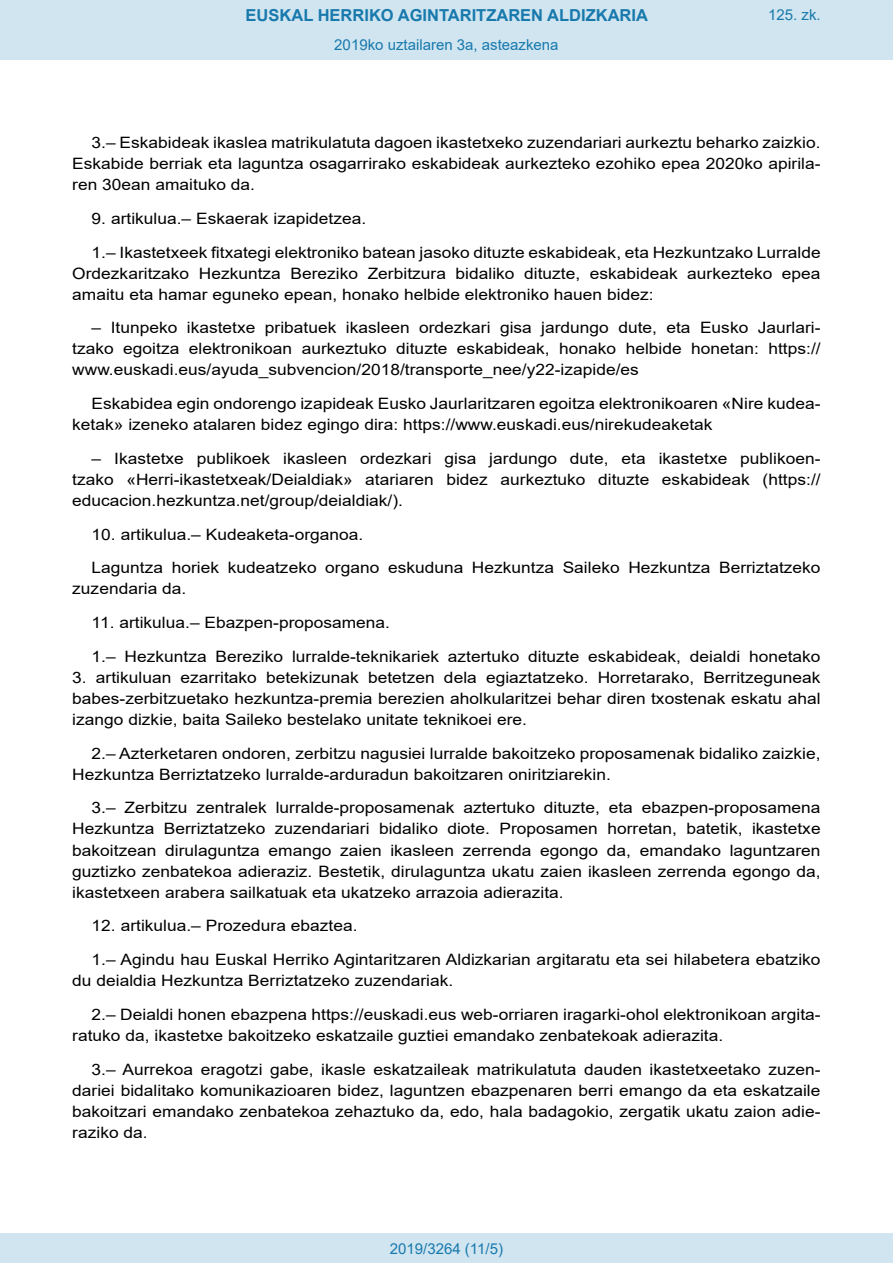
<style>
.page{position:relative;width:893px;height:1263px;background:#fff}
.page>*{position:absolute;margin:0;border:0;box-sizing:border-box;transform-origin:0 0}
.t1{font:700 16.5px "Arial";color:#1879ad}
.BOPVDetalle{font:15.6px/21px "Arial";color:#000;text-align:justify;scale:1.11 1}
.Paginacion_Centro{font:15px "Arial";color:#1879ad}
</style>
<div class="page">
<div style="left:0;top:0;width:893px;height:60px;background:#d0e5f0"></div>
<div style="left:0;top:1233px;width:893px;height:30px;background:#d0e5f0"></div>
<p class="t1" style="left:246px;top:3px;width:404px">EUSKAL HERRIKO AGINTARITZAREN ALDIZKARIA</p>
<p class="Paginacion_Centro" style="left:334px;top:35px;width:226px">2019ko uztailaren 3a, asteazkena</p>
<p class="Paginacion_Centro" style="left:768px;top:5px;width:54px">125. zk.</p>
<p class="BOPVDetalle" style="left:72px;top:132px;width:676px;text-indent:19px">3.– Eskabideak ikaslea matrikulatuta dagoen ikastetxeko zuzendariari aurkeztu beharko zaizkio.<br>Eskabide berriak eta laguntza osagarrirako eskabideak aurkezteko ezohiko epea 2020ko apirila&shy;ren 30ean amaituko da.</p>
<p class="BOPVDetalle" style="left:92px;top:208px;width:249px">9. artikulua.– Eskaerak izapidetzea.</p>
<p class="BOPVDetalle" style="left:72px;top:242px;width:676px;text-indent:19px">1.– Ikastetxeek fitxategi elektroniko batean jasoko dituzte eskabideak, eta Hezkuntzako Lurralde Ordezkaritzako Hezkuntza Bereziko Zerbitzura bidaliko dituzte, eskabideak aurkezteko epea amaitu eta hamar eguneko epean, honako helbide elektroniko hauen bidez:</p>
<p class="BOPVDetalle" style="left:72px;top:317px;width:676px;text-indent:19px">– Itunpeko ikastetxe pribatuek ikasleen ordezkari gisa jardungo dute, eta Eusko Jaurlari&shy;tzako egoitza elektronikoan aurkeztuko dituzte eskabideak, honako helbide honetan: https:// www.euskadi.eus/ayuda_subvencion/2018/transporte_nee/y22-izapide/es</p>
<p class="BOPVDetalle" style="left:72px;top:393px;width:676px;text-indent:19px">Eskabidea egin ondorengo izapideak Eusko Jaurlaritzaren egoitza elektronikoaren «Nire kudea&shy;ketak» izeneko atalaren bidez egingo dira: https://www.euskadi.eus/nirekudeaketak</p>
<p class="BOPVDetalle" style="left:72px;top:448px;width:676px;text-indent:19px">– Ikastetxe publikoek ikasleen ordezkari gisa jardungo dute, eta ikastetxe publikoen&shy;tzako «Herri-ikastetxeak/Deialdiak» atariaren bidez aurkeztuko dituzte eskabideak (https:// educacion.hezkuntza.net/group/deialdiak/).</p>
<p class="BOPVDetalle" style="left:92px;top:524px;width:246px">10. artikulua.– Kudeaketa-organoa.</p>
<p class="BOPVDetalle" style="left:72px;top:557px;width:676px;text-indent:19px">Laguntza horiek kudeatzeko organo eskuduna Hezkuntza Saileko Hezkuntza Berriztatzeko zuzendaria da.</p>
<p class="BOPVDetalle" style="left:92px;top:612px;width:270px">11. artikulua.– Ebazpen-proposamena.</p>
<p class="BOPVDetalle" style="left:92px;top:646px;width:658px">1.– Hezkuntza Bereziko lurralde-teknikariek aztertuko dituzte eskabideak, deialdi honetako</p>
<p class="BOPVDetalle" style="left:72px;top:667px;width:676px">3. artikuluan ezarritako betekizunak betetzen dela egiaztatzeko. Horretarako, Berritzeguneak babes-zerbitzuetako hezkuntza-premia berezien aholkularitzei behar diren txostenak eskatu ahal izango dizkie, baita Saileko bestelako unitate teknikoei ere.</p>
<p class="BOPVDetalle" style="left:72px;top:743px;width:676px;text-indent:19px">2.– Azterketaren ondoren, zerbitzu nagusiei lurralde bakoitzeko proposamenak bidaliko zaizkie,<br>Hezkuntza Berriztatzeko lurralde-arduradun bakoitzaren oniritziarekin.</p>
<p class="BOPVDetalle" style="left:72px;top:797px;width:676px;text-indent:19px">3.– Zerbitzu zentralek lurralde-proposamenak aztertuko dituzte, eta ebazpen-proposamena Hezkuntza Berriztatzeko zuzendariari bidaliko diote. Proposamen horretan, batetik, ikastetxe bakoitzean dirulaguntza emango zaien ikasleen zerrenda egongo da, emandako laguntzaren guztizko zenbatekoa adieraziz. Bestetik, dirulaguntza ukatu zaien ikasleen zerrenda egongo da, ikastetxeen arabera sailkatuak eta ukatzeko arrazoia adierazita.</p>
<p class="BOPVDetalle" style="left:92px;top:915px;width:241px">12. artikulua.– Prozedura ebaztea.</p>
<p class="BOPVDetalle" style="left:72px;top:949px;width:676px;text-indent:19px">1.– Agindu hau Euskal Herriko Agintaritzaren Aldizkarian argitaratu eta sei hilabetera ebatziko du deialdia Hezkuntza Berriztatzeko zuzendariak.</p>
<p class="BOPVDetalle" style="left:72px;top:1004px;width:676px;text-indent:19px">2.– Deialdi honen ebazpena https://euskadi.eus web-orriaren iragarki-ohol elektronikoan argita&shy;ratuko da, ikastetxe bakoitzeko eskatzaile guztiei emandako zenbatekoak adierazita.</p>
<p class="BOPVDetalle" style="left:72px;top:1058px;width:676px;text-indent:19px">3.– Aurrekoa eragotzi gabe, ikasle eskatzaileak matrikulatuta dauden ikastetxeetako zuzen&shy;dariei bidalitako komunikazioaren bidez, laguntzen ebazpenaren berri emango da eta eskatzaile bakoitzari emandako zenbatekoa zehaztuko da, edo, hala badagokio, zergatik ukatu zaion adie&shy;raziko da.</p>
<p class="Paginacion_Centro" style="left:390px;top:1238px;width:115px">2019/3264 (11/5)</p>
</div>
